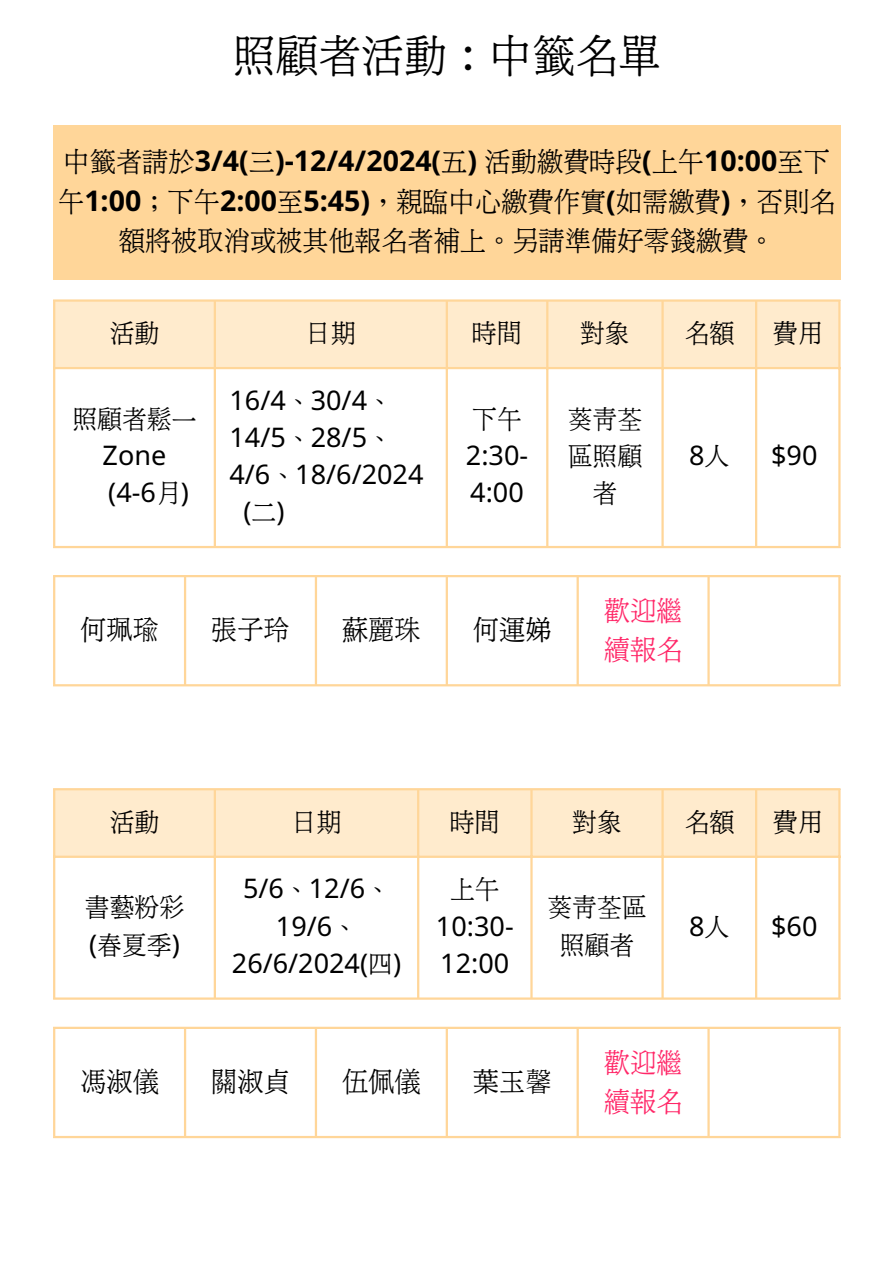
<style>
.page{position:relative;width:894px;height:1264px;background:#fff}
.page>*{position:absolute;margin:0;border:0;box-sizing:border-box;transform-origin:0 0}
.t1{font:46.5px "cw Te X Ming";color:#000}
.t2{font:28.5px/39.3px "cw Te X Ming";color:#000;text-align:center}
.t3{font:28.5px/39.3px "cw Te X Ming";color:#ff2768}
.t4{font:27px/37.2px "Noto Sans";color:#000}
.t5{font:27px/37.2px "cw Te X Ming";color:#000;text-align:center}
.s1{font-family:"Noto Sans";font-weight:700}
.s2{font-family:"Noto Sans"}
.s3{font-family:"cw Te X Ming"}
</style>
<div class="page">
<div style="left:53px;top:125px;width:787px;height:155px;background:#ffd699"></div>
<hr style="left:53px;top:577px;width:2px;height:107px;background:#ffd699">
<hr style="left:184px;top:577px;width:2px;height:107px;background:#ffd699">
<hr style="left:315px;top:577px;width:2px;height:107px;background:#ffd699">
<hr style="left:445px;top:577px;width:3px;height:107px;background:#ffd699">
<hr style="left:576px;top:577px;width:2px;height:107px;background:#ffd699">
<hr style="left:707px;top:577px;width:2px;height:107px;background:#ffd699">
<hr style="left:838px;top:577px;width:2px;height:107px;background:#ffd699">
<hr style="left:53px;top:575px;width:787px;height:2px;background:#ffd699">
<hr style="left:53px;top:684px;width:787px;height:2px;background:#ffd699">
<hr style="left:53px;top:1028px;width:2px;height:107px;background:#ffd699">
<hr style="left:184px;top:1028px;width:2px;height:107px;background:#ffd699">
<hr style="left:315px;top:1028px;width:2px;height:107px;background:#ffd699">
<hr style="left:445px;top:1028px;width:3px;height:107px;background:#ffd699">
<hr style="left:576px;top:1028px;width:2px;height:107px;background:#ffd699">
<hr style="left:707px;top:1028px;width:2px;height:107px;background:#ffd699">
<hr style="left:838px;top:1028px;width:2px;height:107px;background:#ffd699">
<hr style="left:53px;top:1026px;width:787px;height:2px;background:#ffd699">
<hr style="left:53px;top:1135px;width:787px;height:3px;background:#ffd699">
<div style="left:55px;top:302px;width:783px;height:65px;background:#ffebcd"></div>
<hr style="left:53px;top:302px;width:2px;height:244px;background:#ffd699">
<hr style="left:214px;top:302px;width:2px;height:244px;background:#ffd699">
<hr style="left:445px;top:302px;width:3px;height:244px;background:#ffd699">
<hr style="left:546px;top:302px;width:2px;height:244px;background:#ffd699">
<hr style="left:661px;top:302px;width:2px;height:244px;background:#ffd699">
<hr style="left:754px;top:302px;width:3px;height:244px;background:#ffd699">
<hr style="left:838px;top:302px;width:2px;height:244px;background:#ffd699">
<hr style="left:53px;top:299px;width:787px;height:3px;background:#ffd699">
<hr style="left:53px;top:367px;width:787px;height:2px;background:#ffd699">
<hr style="left:53px;top:546px;width:787px;height:2px;background:#ffd699">
<div style="left:55px;top:790px;width:783px;height:65px;background:#ffebcd"></div>
<hr style="left:53px;top:790px;width:2px;height:207px;background:#ffd699">
<hr style="left:214px;top:790px;width:2px;height:207px;background:#ffd699">
<hr style="left:417px;top:790px;width:2px;height:207px;background:#ffd699">
<hr style="left:530px;top:790px;width:2px;height:207px;background:#ffd699">
<hr style="left:661px;top:790px;width:2px;height:207px;background:#ffd699">
<hr style="left:754px;top:790px;width:3px;height:207px;background:#ffd699">
<hr style="left:838px;top:790px;width:2px;height:207px;background:#ffd699">
<hr style="left:53px;top:788px;width:787px;height:2px;background:#ffd699">
<hr style="left:53px;top:855px;width:787px;height:2px;background:#ffd699">
<hr style="left:53px;top:997px;width:787px;height:2px;background:#ffd699">
<h1 class="t1" style="left:233px;top:34px;width:429px">照顧者活動：中籤名單</h1>
<p class="t2" style="left:58px;top:143px;width:778px">中籤者請於<span class="s1">3/4(</span>三<span class="s1">)-12/4/2024(</span>五<span class="s1">)</span> 活動繳費時段<span class="s1">(</span>上午<span class="s1">10:00</span>至下午<span class="s1">1:00</span>；下午<span class="s1">2:00</span>至<span class="s1">5:45)</span>，親臨中心繳費作實<span class="s1">(</span>如需繳費<span class="s1">)</span>，否則名額將被取消或被其他報名者補上。另請準備好零錢繳費。</p>
<p class="t5" style="left:110px;top:315px;width:51px">活動</p>
<p class="t5" style="left:306px;top:315px;width:51px">日期</p>
<p class="t5" style="left:472px;top:315px;width:51px">時間</p>
<p class="t5" style="left:580px;top:315px;width:51px">對象</p>
<p class="t5" style="left:684px;top:315px;width:51px">名額</p>
<p class="t5" style="left:772px;top:315px;width:51px">費用</p>
<p class="t5" style="left:72px;top:401px;width:126px">照顧者鬆一<br><span class="s2">Zone</span></p>
<p class="t4" style="left:108px;top:473px;width:82px">(4-6<span class="s3">月</span>)</p>
<p class="t4" style="left:229px;top:380px;width:195px">16/4<span class="s3">、</span>30/4<span class="s3">、<br></span>14/5<span class="s3">、</span>28/5<span class="s3">、<br></span>4/6<span class="s3">、</span>18/6/2024</p>
<p class="t4" style="left:243px;top:492px;width:43px">(<span class="s3">二</span>)</p>
<p class="t4" style="left:466px;top:398px;width:64px"><span class="s3">下午<br></span>2:30-<br>4:00</p>
<p class="t5" style="left:567px;top:401px;width:76px">葵青荃區照顧者</p>
<p class="t4" style="left:689px;top:436px;width:42px">8<span class="s3">人</span></p>
<p class="t4" style="left:770px;top:436px;width:48px">$90</p>
<p class="t2" style="left:80px;top:610px;width:80px">何珮瑜</p>
<p class="t2" style="left:211px;top:610px;width:80px">張子玲</p>
<p class="t2" style="left:342px;top:610px;width:80px">蘇麗珠</p>
<p class="t2" style="left:473px;top:610px;width:80px">何運娣</p>
<p class="t3" style="left:603px;top:591px;width:80px">歡迎繼續報名</p>
<p class="t5" style="left:110px;top:803px;width:51px">活動</p>
<p class="t5" style="left:291px;top:803px;width:51px">日期</p>
<p class="t5" style="left:450px;top:803px;width:51px">時間</p>
<p class="t5" style="left:572px;top:803px;width:51px">對象</p>
<p class="t5" style="left:684px;top:803px;width:51px">名額</p>
<p class="t5" style="left:772px;top:803px;width:51px">費用</p>
<p class="t5" style="left:85px;top:889px;width:101px;text-align:left">書藝粉彩<span class="s2">(</span>春夏季<span class="s2">)</span></p>
<p class="t4" style="left:232px;top:869px;width:171px;text-align:center">5/6<span class="s3">、</span>12/6<span class="s3">、<br></span>19/6<span class="s3">、<br></span>26/6/2024(<span class="s3">四</span>)</p>
<p class="t4" style="left:436px;top:869px;width:79px;text-align:center"><span class="s3">上午<br></span>10:30-<br>12:00</p>
<p class="t5" style="left:547px;top:889px;width:101px">葵青荃區照顧者</p>
<p class="t4" style="left:689px;top:906px;width:42px">8<span class="s3">人</span></p>
<p class="t4" style="left:770px;top:906px;width:48px">$60</p>
<p class="t2" style="left:80px;top:1062px;width:80px">馮淑儀</p>
<p class="t2" style="left:211px;top:1062px;width:80px">關淑貞</p>
<p class="t2" style="left:342px;top:1062px;width:80px">伍佩儀</p>
<p class="t2" style="left:473px;top:1062px;width:80px">葉玉馨</p>
<p class="t3" style="left:603px;top:1043px;width:80px">歡迎繼續報名</p>
</div>
